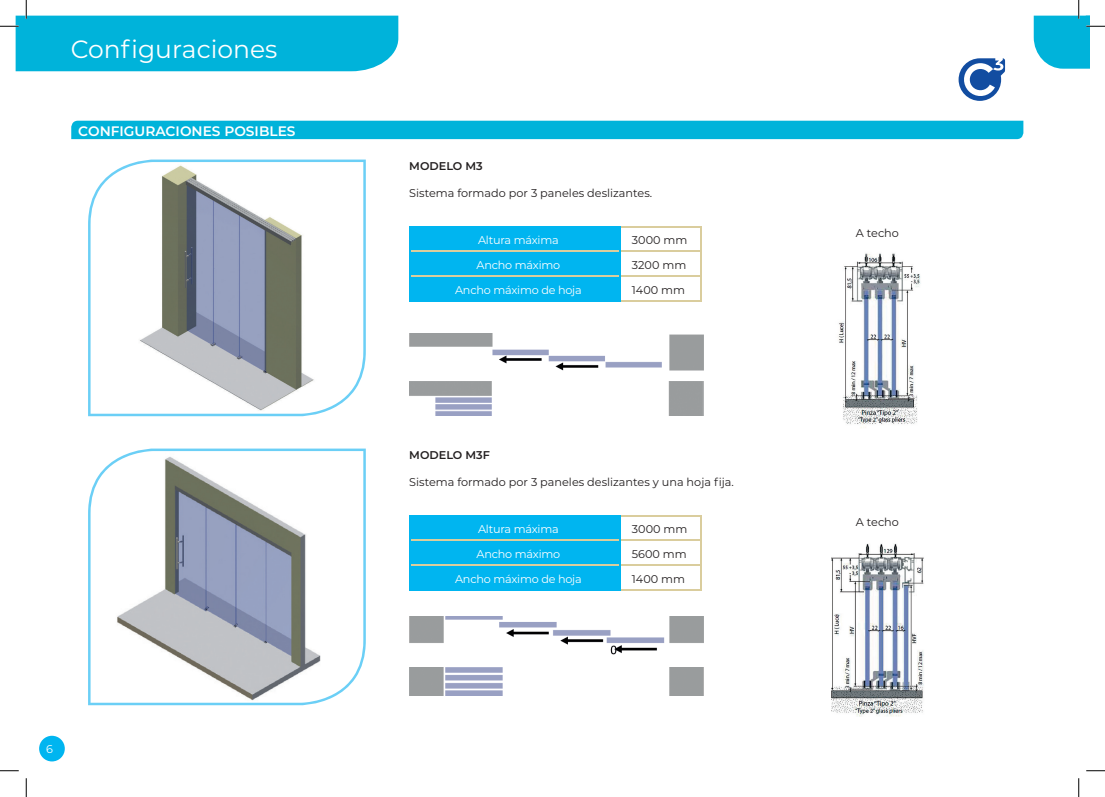
<style>
.page{position:relative;width:1105px;height:797px;background:#fff}
.page>*{position:absolute;margin:0;border:0;box-sizing:border-box;transform-origin:0 0}
.t1{font:25px "Montserrat";color:#fff}
.t2{font:600 13.75px "Montserrat";color:#fff}
.t3{font:11.25px "Montserrat";color:#231f20}
.t4{font:11.25px "Montserrat";letter-spacing:-.02em;color:#fff}
.t5{font:600 11.25px "Montserrat";color:#231f20}
</style>
<div class="page">
<svg style="left:88px;top:159px;width:278px;height:257px"></svg>
<svg style="left:88px;top:448px;width:278px;height:257px"></svg>
<img style="left:838px;top:253px;width:83px;height:175px">
<img style="left:409px;top:333px;width:294px;height:38px">
<img style="left:409px;top:616px;width:294px;height:38px">
<img style="left:409px;top:381px;width:294px;height:35px">
<img style="left:409px;top:667px;width:294px;height:28px">
<img style="left:831px;top:543px;width:93px;height:174px">
<svg style="left:958px;top:58px;width:47px;height:43px"></svg>
<div style="left:39px;top:735px;width:26px;height:26px;background:#00b5f0;border-radius:50%"></div>
<div style="left:71px;top:121px;width:952px;height:18px;background:#00b3da"></div>
<hr style="left:620px;top:226px;width:81px;height:1px;background:#dacd9d">
<hr style="left:620px;top:251px;width:81px;height:1px;background:#dacd9d">
<hr style="left:620px;top:275px;width:81px;height:2px;background:#dacd9d">
<svg style="left:700px;top:227px;width:1px;height:73px"></svg>
<hr style="left:620px;top:300px;width:81px;height:1px;background:#dacd9d">
<hr style="left:409px;top:226px;width:211px;height:1px;background:#00b5f0">
<hr style="left:409px;top:227px;width:2px;height:24px;background:#00b5f0">
<hr style="left:409px;top:251px;width:2px;height:25px;background:#00b5f0">
<hr style="left:409px;top:276px;width:2px;height:24px;background:#00b5f0">
<div style="left:411px;top:227px;width:209px;height:73px;background:#00b5f0"></div>
<hr style="left:409px;top:300px;width:211px;height:1px;background:#00b5f0">
<hr style="left:620px;top:515px;width:81px;height:1px;background:#dacd9d">
<hr style="left:620px;top:539px;width:81px;height:2px;background:#dacd9d">
<hr style="left:620px;top:564px;width:81px;height:1px;background:#dacd9d">
<svg style="left:700px;top:516px;width:1px;height:73px"></svg>
<hr style="left:620px;top:589px;width:81px;height:1px;background:#dacd9d">
<hr style="left:409px;top:515px;width:211px;height:1px;background:#00b5f0">
<hr style="left:409px;top:516px;width:2px;height:24px;background:#00b5f0">
<hr style="left:409px;top:540px;width:2px;height:25px;background:#00b5f0">
<hr style="left:409px;top:565px;width:2px;height:24px;background:#00b5f0">
<div style="left:411px;top:516px;width:209px;height:73px;background:#00b5f0"></div>
<hr style="left:409px;top:589px;width:211px;height:1px;background:#00b5f0">
<svg style="left:0;top:770px;width:19px;height:1px"></svg>
<svg style="left:1086px;top:770px;width:19px;height:1px"></svg>
<svg style="left:0;top:0;width:398px;height:71px"></svg>
<svg style="left:25px;top:778px;width:2px;height:19px"></svg>
<svg style="left:1034px;top:0;width:71px;height:69px"></svg>
<svg style="left:1078px;top:778px;width:1px;height:19px"></svg>
<h1 class="t1" style="left:71px;top:32px;width:208px">Configuraciones</h1>
<p class="t2" style="left:78px;top:121px;width:219px">CONFIGURACIONES POSIBLES</p>
<p class="t4" style="left:46px;top:741px;width:8px">6</p>
<p class="t5" style="left:409px;top:158px;width:75px">MODELO M3</p>
<p class="t3" style="left:409px;top:186px;width:244px">Sistema formado por 3 paneles deslizantes.</p>
<p class="t4" style="left:478px;top:233px;width:82px">Altura máxima</p>
<p class="t3" style="left:632px;top:233px;width:57px">3000 mm</p>
<p class="t4" style="left:477px;top:257px;width:85px">Ancho máximo</p>
<p class="t3" style="left:632px;top:257px;width:56px">3200 mm</p>
<p class="t4" style="left:455px;top:282px;width:128px">Ancho máximo de hoja</p>
<p class="t3" style="left:632px;top:282px;width:55px">1400 mm</p>
<p class="t5" style="left:409px;top:447px;width:82px">MODELO M3F</p>
<p class="t3" style="left:409px;top:475px;width:326px">Sistema formado por 3 paneles deslizantes y una hoja fija.</p>
<p class="t4" style="left:478px;top:521px;width:82px">Altura máxima</p>
<p class="t3" style="left:632px;top:521px;width:57px">3000 mm</p>
<p class="t4" style="left:477px;top:546px;width:85px">Ancho máximo</p>
<p class="t3" style="left:632px;top:546px;width:56px">5600 mm</p>
<p class="t4" style="left:455px;top:571px;width:128px">Ancho máximo de hoja</p>
<p class="t3" style="left:632px;top:571px;width:55px">1400 mm</p>
<p class="t3" style="left:856px;top:225px;width:45px">A techo</p>
<p class="t3" style="left:856px;top:514px;width:45px">A techo</p>
</div>
